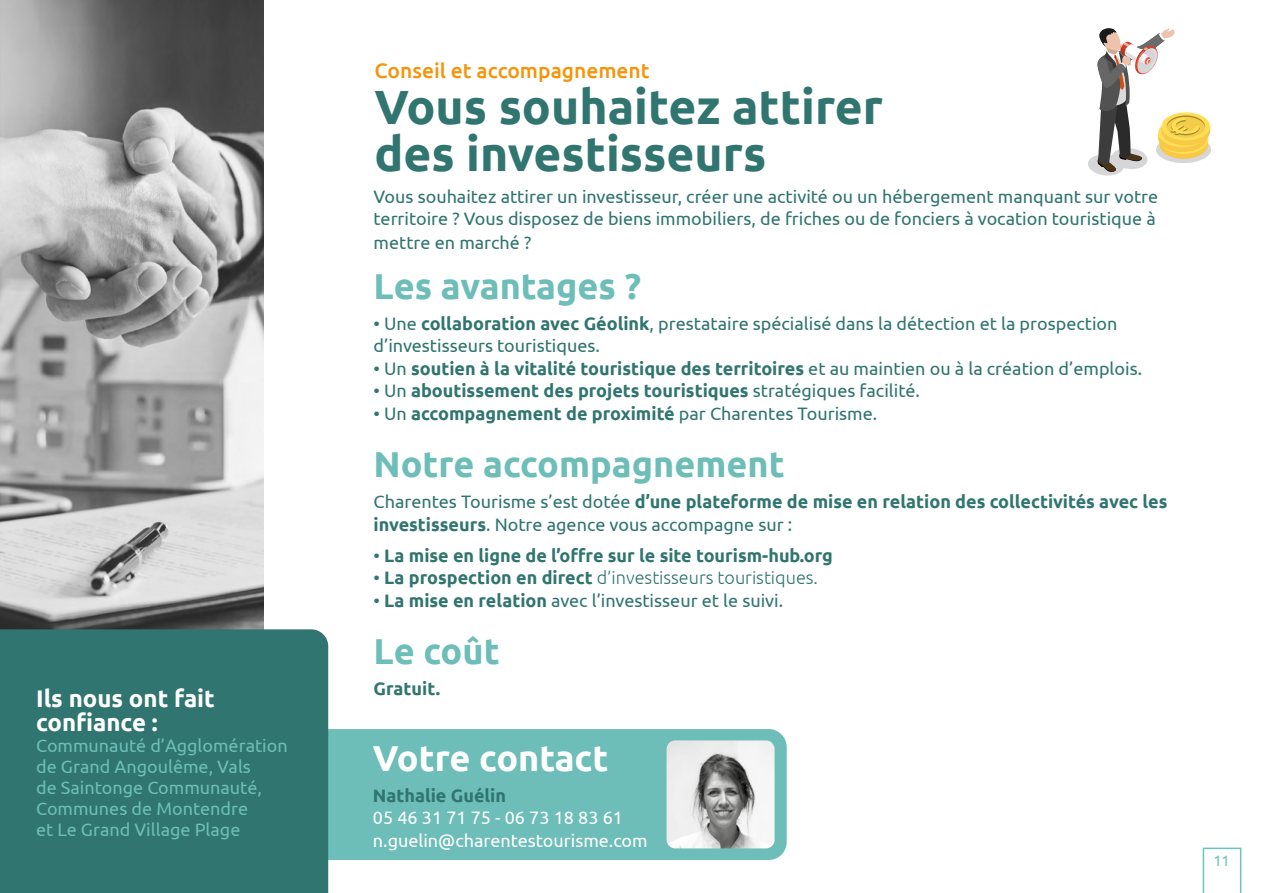
<style>
.page{position:relative;width:1263px;height:893px;background:#fff}
.page>*{position:absolute;margin:0;border:0;box-sizing:border-box;transform-origin:0 0}
.t1{font:700 48px/46.5px "Ubuntu";color:#30756f}
.t2{font:700 36px "Ubuntu";color:#6dbdb8}
.t3{font:700 36px "Ubuntu";color:#fff}
.t4{font:700 24px/24px "Ubuntu";color:#fff}
.t5{font:500 21px "Ubuntu";color:#f4950c}
.t6{font:700 18px/22.5px "Ubuntu";color:#30756f}
.t7{font:18px/23.2px "Ubuntu";color:#30756f}
.t8{font:18px/21px "Ubuntu";color:#6dbdb8}
.t9{font:18px/22.5px "Ubuntu";color:#fff}
.t10{font:300 18px "Ubuntu";color:#30756f}
.t11{font:15px "Ubuntu";color:#6ec3bd}
.s1{font-weight:700}
.s2{font-weight:400}
</style>
<div class="page">
<svg style="left:1203px;top:848px;width:38px;height:45px"></svg>
<div style="left:301px;top:729px;width:486px;height:131px;background:#6dbdb8;border-radius:18px"></div>
<img style="left:0;top:0;width:263px;height:629px">
<svg style="left:1088px;top:28px;width:123px;height:148px"></svg>
<img style="left:666px;top:740px;width:108px;height:108px">
<div style="left:0;top:629px;width:328px;height:264px;background:#30756f"></div>
<h3 class="t4" style="left:36px;top:686px;width:180px">Ils nous ont fait confiance :</h3>
<p class="t8" style="left:36px;top:735px;width:253px">Communauté d’Agglomération de Grand Angoulême, Vals<br>de Saintonge Communauté,<br>Communes de Montendre<br>et Le Grand Village Plage</p>
<p class="t5" style="left:374px;top:57px;width:277px">Conseil et accompagnement</p>
<h1 class="t1" style="left:374px;top:83px;width:510px">Vous souhaitez attirer des investisseurs</h1>
<p class="t7" style="left:374px;top:184px;width:786px">Vous souhaitez attirer un investisseur, créer une activité ou un hébergement manquant sur votre territoire ? Vous disposez de biens immobiliers, de friches ou de fonciers à vocation touristique à mettre en marché ?</p>
<h2 class="t2" style="left:374px;top:264px;width:269px">Les avantages ?</h2>
<p class="t7" style="left:374px;top:311px;width:745px;line-height:22.5px">• Une <span class="s1">collaboration avec Géolink</span>, prestataire spécialisé dans la détection et la prospection d’investisseurs touristiques.</p>
<p class="t6" style="left:374px;top:357px;width:770px"><span class="s2">• Un</span> soutien à la vitalité touristique des territoires <span class="s2">et au maintien ou à la création d’emplois.</span></p>
<p class="t6" style="left:374px;top:379px;width:548px"><span class="s2">• Un</span> aboutissement des projets touristiques <span class="s2">stratégiques facilité.</span></p>
<p class="t6" style="left:374px;top:402px;width:505px"><span class="s2">• Un</span> accompagnement de proximité <span class="s2">par Charentes Tourisme.</span></p>
<h2 class="t2" style="left:374px;top:442px;width:413px">Notre accompagnement</h2>
<p class="t6" style="left:374px;top:490px;width:795px"><span class="s2">Charentes Tourisme s’est dotée</span> d’une plateforme de mise en relation des collectivités avec les investisseurs<span class="s2">. Notre agence vous accompagne sur :</span></p>
<p class="t6" style="left:374px;top:544px;width:461px"><span class="s2">•</span> La mise en ligne de l’offre sur le site tourism-hub.org</p>
<p class="t10" style="left:374px;top:567px;width:446px"><span class="s2">•</span> <span class="s1">La prospection en direct</span> d’investisseurs touristiques.</p>
<p class="t7" style="left:374px;top:588px;width:411px">• <span class="s1">La mise en relation</span> avec l’investisseur et le suivi.</p>
<h2 class="t2" style="left:374px;top:629px;width:128px">Le coût</h2>
<p class="t6" style="left:374px;top:677px;width:68px">Gratuit.</p>
<h2 class="t3" style="left:373px;top:736px;width:237px">Votre contact</h2>
<p class="t6" style="left:373px;top:784px;width:135px">Nathalie Guélin</p>
<p class="t9" style="left:373px;top:806px;width:276px">05 46 31 71 75 - 06 73 18 83 61 n.guelin@charentestourisme.com</p>
<p class="t11" style="left:1213px;top:852px;width:18px">11</p>
</div>
